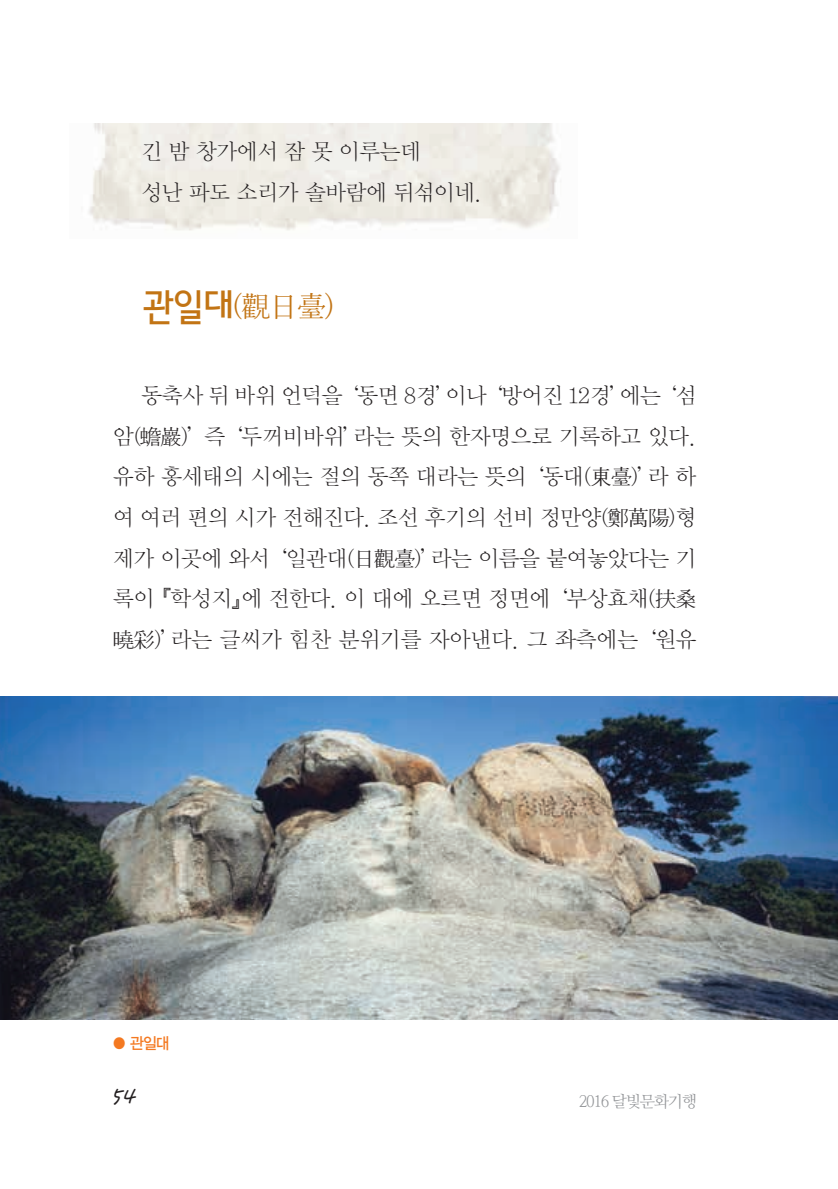
<style>
.page{position:relative;width:838px;height:1189px;background:#fff}
.page>*{position:absolute;margin:0;border:0;box-sizing:border-box;transform-origin:0 0}
.t1{font:30px "Y Mj O12";color:#c27414}
.t2{font:24px "DXCLS Std M";color:#231f20}
.t3{font:22px/40.6px "Y Mj O11";letter-spacing:-.07em;color:#231f20}
.t4{font:16px "Nanum Myeongjo";letter-spacing:-.075em;color:#939598}
.t5{font:16px "YDVYGO13";color:#f47921;scale:.93 1}
.s1{font-family:"DX Mgo Std M";font-size:38px}
</style>
<div class="page">
<img style="left:0;top:696px;width:837px;height:324px">
<p class="t3" style="left:141px;top:132px;width:343px">긴 밤 창가에서 잠 못 이루는데<br>성난 파도 소리가 솔바람에 뒤섞이네.</p>
<h1 class="t1" style="left:141px;top:287px;width:196px"><span class="s1">관일대</span>(觀日臺)</h1>
<p class="t3" style="left:112px;top:375px;width:586px;text-align:justify;text-indent:28px">동축사 뒤 바위 언덕을 ‘동면 8경’이나 ‘방어진 12경’에는 ‘섬 암(蟾巖)’즉 ‘두꺼비바위’라는 뜻의 한자명으로 기록하고 있다. 유하 홍세태의 시에는 절의 동쪽 대라는 뜻의 ‘동대(東臺)’라 하 여 여러 편의 시가 전해진다. 조선 후기의 선비 정만양(鄭萬陽)형 제가 이곳에 와서 ‘일관대(日觀臺)’라는 이름을 붙여놓았다는 기 록이 『학성지』에 전한다. 이 대에 오르면 정면에 ‘부상효채(扶桑曉彩)’라는 글씨가 힘찬 분위기를 자아낸다. 그 좌측에는 ‘원유</p>
<p class="t5" style="left:130px;top:1033px;width:44px">관일대</p>
<p class="t2" style="left:112px;top:1083px;width:26px">54</p>
<p class="t4" style="left:578px;top:1092px;width:120px">2016 달빛문화기행</p>
</div>
